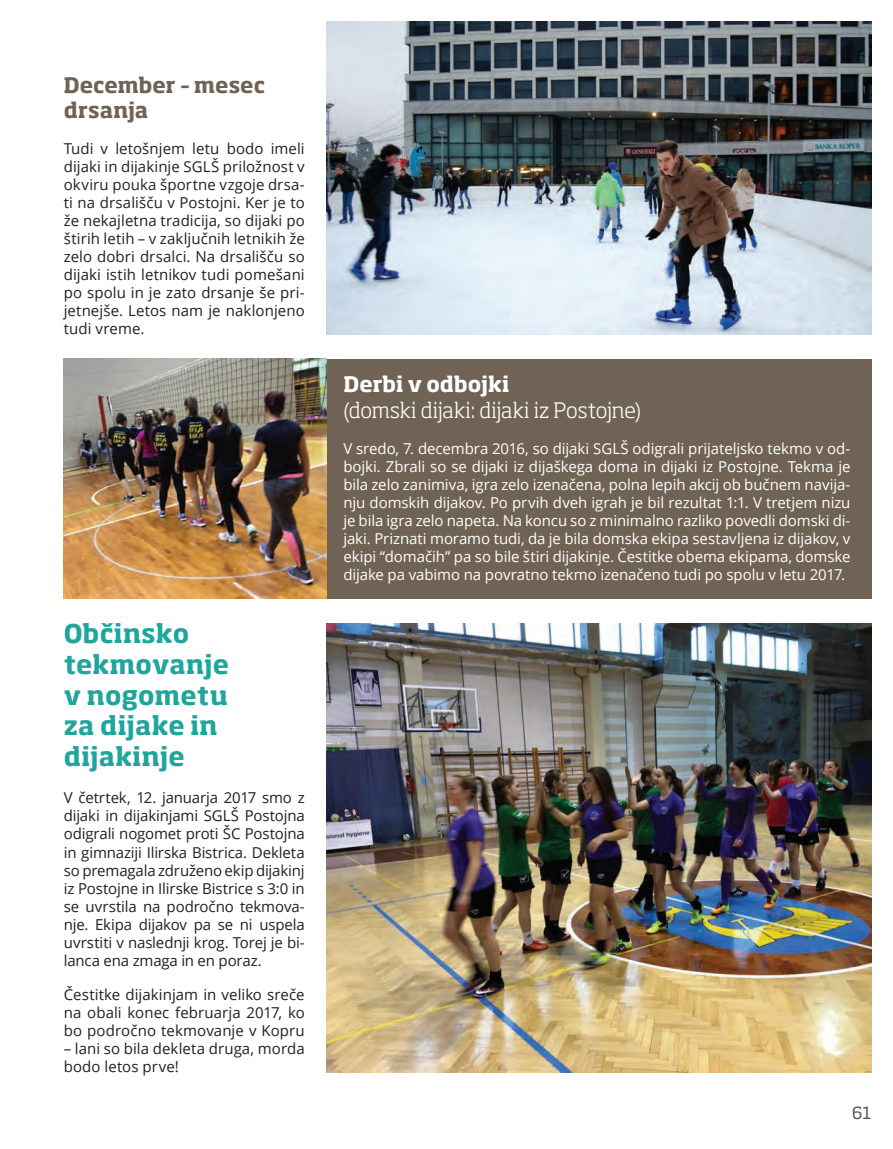
<style>
.page{position:relative;width:893px;height:1149px;background:#fff}
.page>*{position:absolute;margin:0;border:0;box-sizing:border-box;transform-origin:0 0}
.t1{font:700 25.5px/30.6px "Soho Pro";letter-spacing:.01em;color:#1fa69c}
.t2{font:300 21px "Soho Pro";color:#fff}
.t3{font:700 21px/25.2px "Soho Pro";color:#706355}
.t4{font:700 21px "Soho Pro";color:#fff}
.t5{font:16.5px "Soho Pro";color:#545059}
.t6{font:15px/18px "Open Sans";letter-spacing:.005em;color:#231f20;text-align:justify}
.t7{font:15px/18px "Open Sans";letter-spacing:-.005em;color:#fff;text-align:justify}
</style>
<div class="page">
<div style="left:324px;top:359px;width:548px;height:239px;background:#706355"></div>
<img style="left:326px;top:21px;width:546px;height:313px">
<img style="left:64px;top:359px;width:262px;height:239px">
<img style="left:326px;top:623px;width:546px;height:448px">
<p class="t3" style="left:64px;top:71px;width:203px">December – mesec drsanja</p>
<p class="t6" style="left:64px;top:139px;width:242px">Tudi v letošnjem letu bodo imeli dijaki in dijakinje SGLŠ priložnost v okviru pouka športne vzgoje drsa&shy;ti na drsališču v Postojni. Ker je to že nekajletna tradicija, so dijaki po štirih letih – v zaključnih letnikih že zelo dobri drsalci. Na drsališču so dijaki istih letnikov tudi pomešani po spolu in je zato drsanje še pri&shy;jetnejše. Letos nam je naklonjeno tudi vreme.</p>
<p class="t1" style="left:64px;top:616px;width:167px">Občinsko tekmovanje v nogometu za dijake in dijakinje</p>
<p class="t6" style="left:64px;top:788px;width:242px">V četrtek, 12. januarja 2017 smo z dijaki in dijakinjami SGLŠ Postojna odigrali nogomet proti ŠC Postojna in gimnaziji Ilirska Bistrica. Dekleta so premagala združeno ekip dijakinj iz Postojne in Ilirske Bistrice s 3:0 in se uvrstila na področno tekmova&shy;nje. Ekipa dijakov pa se ni uspela uvrstiti v naslednji krog. Torej je bi&shy;lanca ena zmaga in en poraz.</p>
<p class="t6" style="left:64px;top:984px;width:242px">Čestitke dijakinjam in veliko sreče na obali konec februarja 2017, ko bo področno tekmovanje v Kopru</p>
<p class="t6" style="left:64px;top:1038px;width:242px">– lani so bila dekleta druga, morda bodo letos prve!</p>
<p class="t4" style="left:343px;top:369px;width:167px">Derbi v odbojki</p>
<p class="t2" style="left:343px;top:393px;width:299px">(domski dijaki: dijaki iz Postojne)</p>
<p class="t7" style="left:343px;top:439px;width:509px">V sredo, 7. decembra 2016, so dijaki SGLŠ odigrali prijateljsko tekmo v od&shy;bojki. Zbrali so se dijaki iz dijaškega doma in dijaki iz Postojne. Tekma je bila zelo zanimiva, igra zelo izenačena, polna lepih akcij ob bučnem navija&shy;nju domskih dijakov. Po prvih dveh igrah je bil rezultat 1:1. V tretjem nizu je bila igra zelo napeta. Na koncu so z minimalno razliko povedli domski di&shy;jaki. Priznati moramo tudi, da je bila domska ekipa sestavljena iz dijakov, v ekipi “domačih” pa so bile štiri dijakinje. Čestitke obema ekipama, domske dijake pa vabimo na povratno tekmo izenačeno tudi po spolu v letu 2017.</p>
<p class="t5" style="left:852px;top:1101px;width:21px">61</p>
</div>
